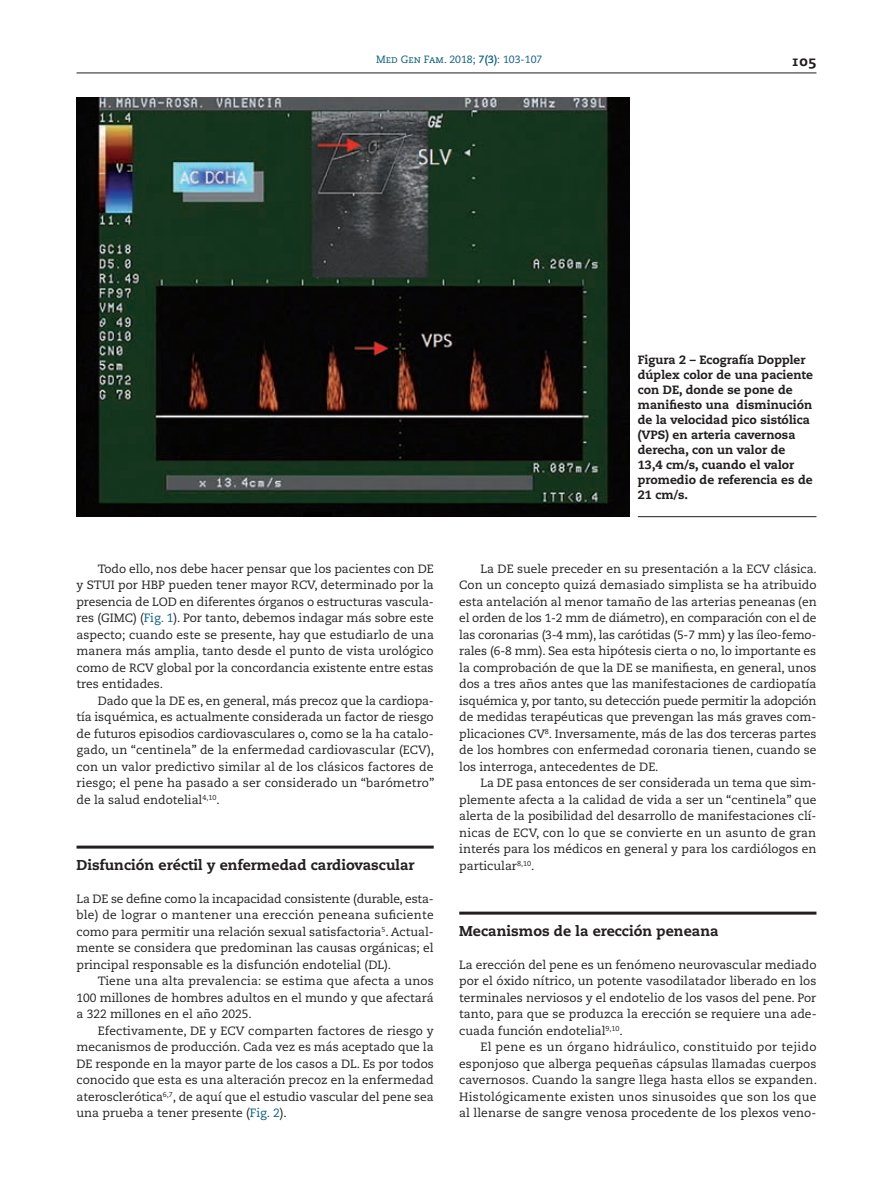
<style>
.page{position:relative;width:893px;height:1191px;background:#fff}
.page>*{position:absolute;margin:0;border:0;box-sizing:border-box;transform-origin:0 0}
.t1{font:800 14.25px "Caecilia";color:#231f20}
.t2{font:14.25px "Caecilia Heavy SC";color:#231f20}
.t3{font:12px/16.5px "Caecilia";color:#231f20;text-align:justify}
.t4{font:800 12px/15px "Caecilia";color:#231f20}
.t5{font:10.5px "Caecilia";color:#0c5d79}
.s1{font-family:"Caecilia Roman SC"}
.s2{font-weight:700}
.s3{color:#0c5d79}
</style>
<div class="page">
<hr style="left:77px;top:73px;width:739px;height:1px;background:#231f20">
<hr style="left:77px;top:845px;width:357px;height:3px;background:#231f20">
<hr style="left:459px;top:911px;width:357px;height:3px;background:#231f20">
<hr style="left:638px;top:516px;width:178px;height:1px;background:#231f20">
<img style="left:77px;top:98px;width:552px;height:418px">
<p class="t5" style="left:376px;top:53px;width:168px"><span class="s1">Med Gen Fam.</span> 2018; <span class="s2">7(3)</span>: 103-107</p>
<p class="t2" style="left:791px;top:52px;width:27px">105</p>
<p class="t3" style="left:77px;top:560px;width:359px;text-indent:21px">Todo ello, nos debe hacer pensar que los pacientes con DE y STUI por HBP pueden tener mayor RCV, determinado por la presencia de LOD en diferentes órganos o estructuras vascula&shy;res (GIMC) (<span class="s3">Fig. 1</span>). Por tanto, debemos indagar más sobre este aspecto; cuando este se presente, hay que estudiarlo de una manera más amplia, tanto desde el punto de vista urológico como de RCV global por la concordancia existente entre estas tres entidades.</p>
<p class="t3" style="left:77px;top:692px;width:359px;text-indent:21px">Dado que la DE es, en general, más precoz que la cardiopa&shy;tía isquémica, es actualmente considerada un factor de riesgo de futuros episodios cardiovasculares o, como se la ha catalo&shy;gado, un “centinela” de la enfermedad cardiovascular (ECV), con un valor predictivo similar al de los clásicos factores de riesgo; el pene ha pasado a ser considerado un “barómetro” de la salud endotelial<sup>4,10</sup>.</p>
<p class="t1" style="left:77px;top:856px;width:339px">Disfunción eréctil y enfermedad cardiovascular</p>
<p class="t3" style="left:77px;top:890px;width:359px">La DE se define como la incapacidad consistente (durable, esta&shy;ble) de lograr o mantener una erección peneana suficiente como para permitir una relación sexual satisfactoria<sup>5</sup>. Actual&shy;mente se considera que predominan las causas orgánicas; el principal responsable es la disfunción endotelial (DL).</p>
<p class="t3" style="left:77px;top:973px;width:359px;text-indent:21px">Tiene una alta prevalencia: se estima que afecta a unos 100 millones de hombres adultos en el mundo y que afectará a 322 millones en el año 2025.</p>
<p class="t3" style="left:77px;top:1022px;width:359px;text-indent:21px">Efectivamente, DE y ECV comparten factores de riesgo y mecanismos de producción. Cada vez es más aceptado que la DE responde en la mayor parte de los casos a DL. Es por todos conocido que esta es una alteración precoz en la enfermedad aterosclerótica<sup>6,7</sup>, de aquí que el estudio vascular del pene sea una prueba a tener presente (<span class="s3">Fig. 2</span>).</p>
<p class="t4" style="left:638px;top:353px;width:177px">Figura 2 – Ecografía Doppler dúplex color de una paciente con DE, donde se pone de manifiesto una disminución de la velocidad pico sistólica (VPS) en arteria cavernosa derecha, con un valor de<br>13,4 cm/s, cuando el valor promedio de referencia es de<br>21 cm/s.</p>
<p class="t3" style="left:459px;top:560px;width:359px;text-indent:21px">La DE suele preceder en su presentación a la ECV clásica.<br>Con un concepto quizá demasiado simplista se ha atribuido esta antelación al menor tamaño de las arterias peneanas (en el orden de los 1-2 mm de diámetro), en comparación con el de las coronarias (3-4 mm), las carótidas (5-7 mm) y las íleo-femo&shy;rales (6-8 mm). Sea esta hipótesis cierta o no, lo importante es la comprobación de que la DE se manifiesta, en general, unos dos a tres años antes que las manifestaciones de cardiopatía isquémica y, por tanto, su detección puede permitir la adopción de medidas terapéuticas que prevengan las más graves com&shy;plicaciones CV<sup>8</sup>. Inversamente, más de las dos terceras partes de los hombres con enfermedad coronaria tienen, cuando se los interroga, antecedentes de DE.</p>
<p class="t3" style="left:459px;top:775px;width:359px;text-indent:21px">La DE pasa entonces de ser considerada un tema que sim&shy;plemente afecta a la calidad de vida a ser un “centinela” que alerta de la posibilidad del desarrollo de manifestaciones clí&shy;nicas de ECV, con lo que se convierte en un asunto de gran interés para los médicos en general y para los cardiólogos en particular<sup>8,10</sup>.</p>
<p class="t1" style="left:459px;top:922px;width:261px">Mecanismos de la erección peneana</p>
<p class="t3" style="left:459px;top:956px;width:359px">La erección del pene es un fenómeno neurovascular mediado por el óxido nítrico, un potente vasodilatador liberado en los terminales nerviosos y el endotelio de los vasos del pene. Por tanto, para que se produzca la erección se requiere una ade&shy;cuada función endotelial<sup>9,10</sup>.</p>
<p class="t3" style="left:459px;top:1039px;width:359px;text-indent:21px">El pene es un órgano hidráulico, constituido por tejido esponjoso que alberga pequeñas cápsulas llamadas cuerpos cavernosos. Cuando la sangre llega hasta ellos se expanden.<br>Histológicamente existen unos sinusoides que son los que al llenarse de sangre venosa procedente de los plexos veno-</p>
</div>
